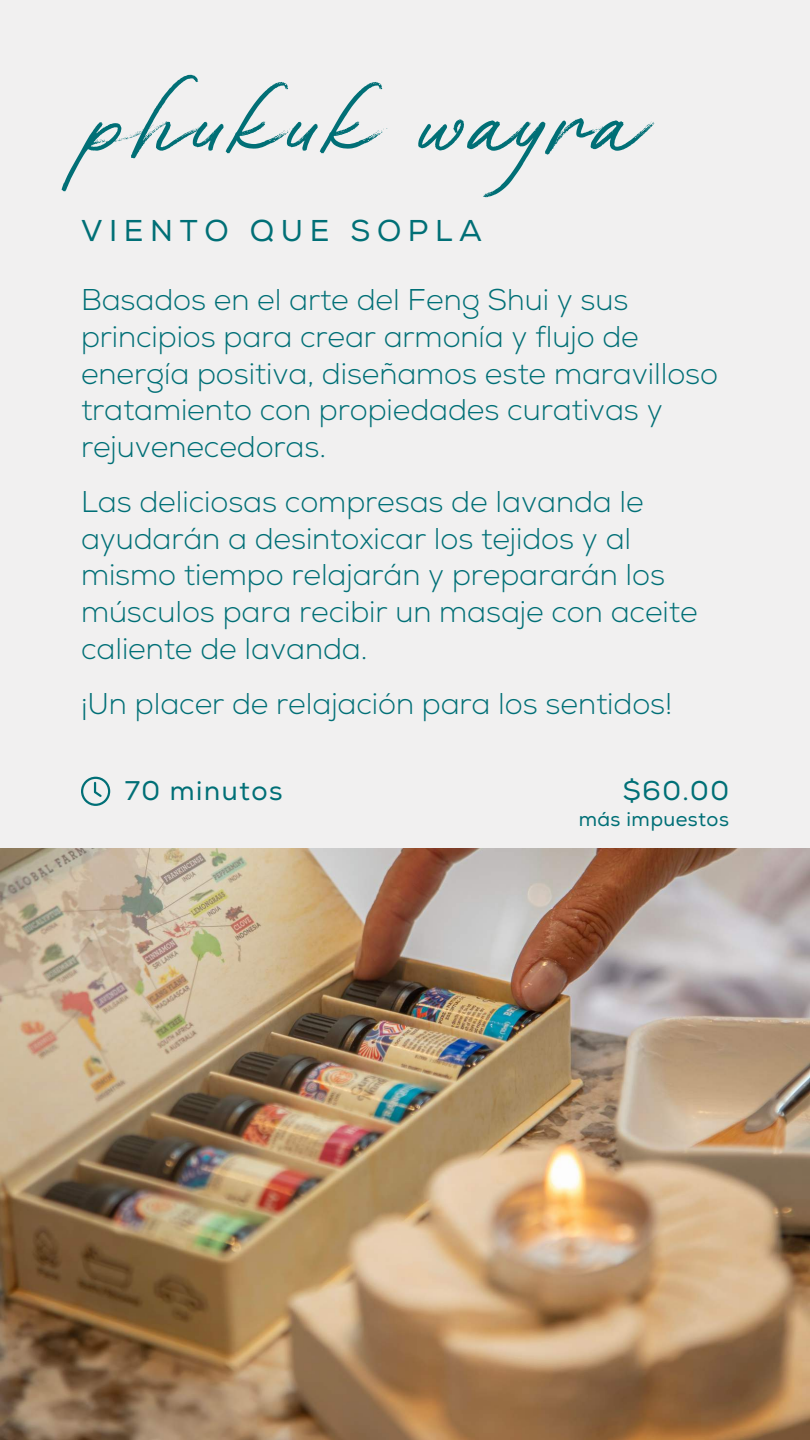
<style>
.page{position:relative;width:810px;height:1440px;background:#f1f0f0}
.page>*{position:absolute;margin:0;border:0;box-sizing:border-box;transform-origin:0 0}
.t1{font:140.5px "Asian Skyline DEMO";color:#006f76}
.t2{font:30.1px "Nexa";letter-spacing:.22em;color:#006f76}
.t3{font:300 30px/36.8px "Nexa";letter-spacing:-.005em;color:#006f76}
.t4{font:27px "Nexa";letter-spacing:.055em;color:#006f76}
.t5{font:20px "Nexa";letter-spacing:.02em;color:#006f76}
</style>
<div class="page">
<svg style="left:81px;top:777px;width:29px;height:29px"></svg>
<img style="left:0;top:849px;width:810px;height:591px">
<h1 class="t1" style="left:97px;top:45px;width:552px">phukuk wayra</h1>
<p class="t2" style="left:81px;top:213px;width:403px">VIENTO QUE SOPLA</p>
<p class="t3" style="left:81px;top:286px;width:639px">Basados en el arte del Feng Shui y sus principios para crear armonía y flujo de energía positiva, diseñamos este maravilloso tratamiento con propiedades curativas y rejuvenecedoras.</p>
<p class="t3" style="left:81px;top:487px;width:618px">Las deliciosas compresas de lavanda le ayudarán a desintoxicar los tejidos y al mismo tiempo relajarán y prepararán los músculos para recibir un masaje con aceite caliente de lavanda.</p>
<p class="t3" style="left:81px;top:689px;width:593px">¡Un placer de relajación para los sentidos!</p>
<p class="t4" style="left:125px;top:775px;width:159px">70 minutos</p>
<p class="t4" style="left:623px;top:775px;width:108px">$60.00</p>
<p class="t5" style="left:579px;top:808px;width:152px">más impuestos</p>
</div>
